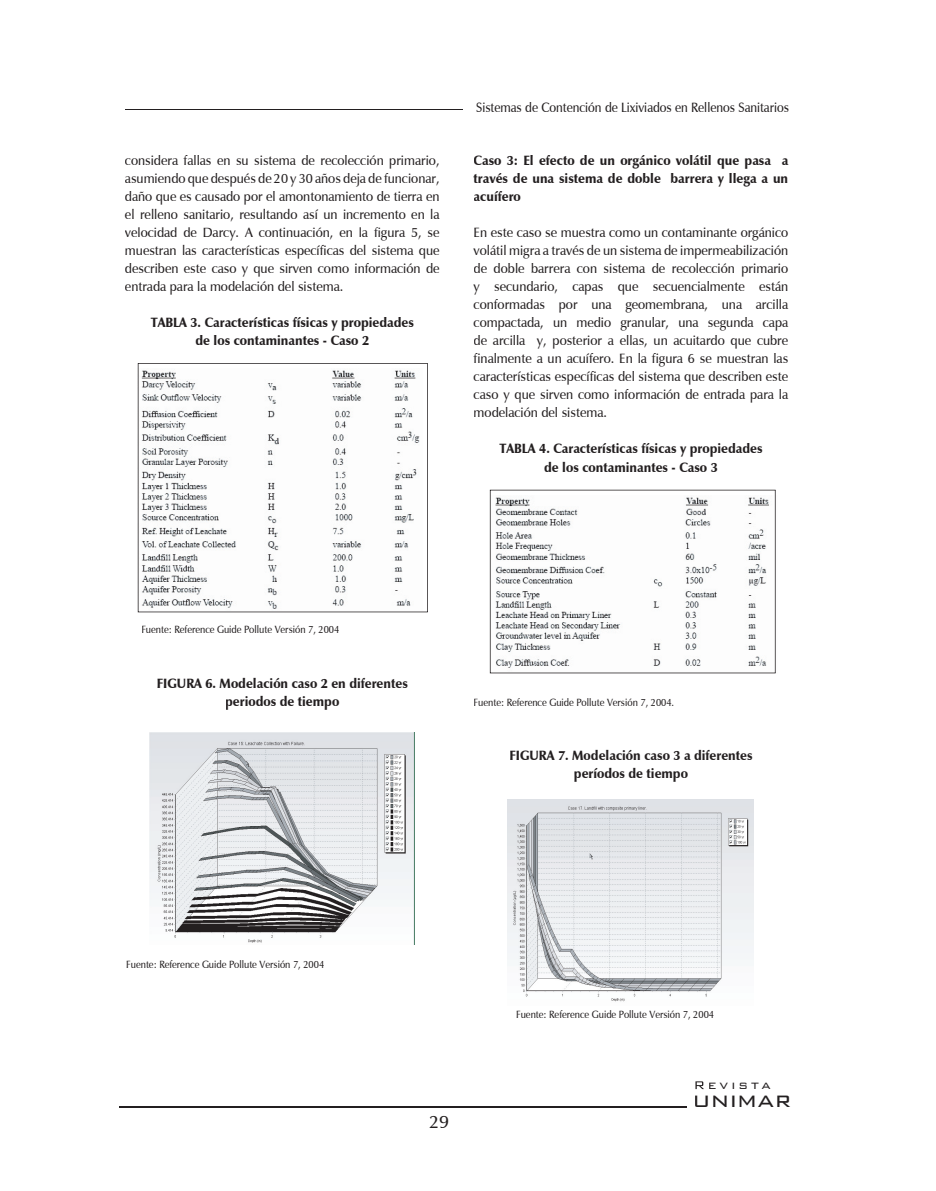
<style>
.page{position:relative;width:936px;height:1191px;background:#fff}
.page>*{position:absolute;margin:0;border:0;box-sizing:border-box;transform-origin:0 0}
.t1{font:300 27px "Bank Gothic BT";letter-spacing:.01em;color:#231f20}
.t2{font:600 18px "Zapf Humanist 601 BT";color:#231f20}
.t3{font:300 15px "Bank Gothic BT";letter-spacing:.2em;color:#231f20}
.t4{font:600 13.5px/18px "Zapf Humanist 601 BT";color:#231f20;text-align:justify;scale:.95 1}
.t5{font:900 13.5px/18px "Zapf Humanist 601 BT";color:#231f20;text-align:center;scale:.95 1}
.t6{font:600 13.5px "Zapf Humanist 601 BT";color:#231f20;scale:.9 1}
.t7{font:600 10.5px "Zapf Humanist 601 BT";color:#231f20;scale:.9 1}
.s1{color:#fff}
</style>
<div class="page">
<hr style="left:125px;top:109px;width:337px;height:1px;background:#231f20">
<img style="left:149px;top:732px;width:265px;height:212px">
<img style="left:507px;top:799px;width:246px;height:203px">
<svg style="left:138px;top:363px;width:290px;height:249px"></svg>
<svg style="left:490px;top:490px;width:285px;height:183px"></svg>
<hr style="left:119px;top:1106px;width:568px;height:1px;background:#231f20">
<p class="t4" style="left:125px;top:152px;width:332px">considera fallas en su sistema de recolección primario, asumiendo que después de 20 y 30 años deja de funcionar, daño que es causado por el amontonamiento de tierra en el relleno sanitario, resultando así un incremento en la velocidad de Darcy. A continuación, en la figura 5, se muestran las características específicas del sistema que describen este caso y que sirven como información de entrada para la modelación del sistema.</p>
<p class="t5" style="left:151px;top:314px;width:278px">TABLA 3. Características físicas y propiedades de los contaminantes - Caso 2</p>
<p class="t6" style="left:476px;top:99px;width:349px">Sistemas de Contención de Lixiviados en Rellenos Sanitarios</p>
<p class="t5" style="left:473px;top:152px;width:333px;text-align:justify">Caso 3: El efecto de un orgánico volátil que pasa a través de una sistema de doble barrera y llega a un acuífero</p>
<p class="t4" style="left:473px;top:224px;width:332px">En este caso se muestra como un contaminante orgánico volátil migra a través de un sistema de impermeabilización de doble barrera con sistema de recolección primario y secundario, capas que secuencialmente están conformadas por una geomembrana, una arcilla compactada, un medio granular, una segunda capa de arcilla y, posterior a ellas, un acuitardo que cubre finalmente a un acuífero. En la figura 6 se muestran las características específicas del sistema que describen este caso y que sirven como información de entrada para la modelación del sistema.</p>
<p class="t5" style="left:499px;top:440px;width:278px">TABLA 4. Características físicas y propiedades de los contaminantes - Caso 3</p>
<p class="t7" style="left:141px;top:623px;width:221px">Fuente: Reference Guide Pollute Versión 7, 2004</p>
<p class="t5" style="left:157px;top:674px;width:266px">FIGURA 6. Modelación caso 2 en diferentes periodos de tiempo</p>
<p class="t7" style="left:473px;top:695px;width:224px">Fuente: Reference Guide Pollute Versión 7, 2004.</p>
<p class="t5" style="left:509px;top:746px;width:257px">FIGURA 7. Modelación caso 3 a diferentes períodos de tiempo</p>
<p class="t7" style="left:126px;top:958px;width:221px">Fuente: Reference Guide Pollute Versión 7, 2004</p>
<p class="t2" style="left:429px;top:1110px;width:21px">29</p>
<p class="t7" style="left:516px;top:1007px;width:221px">Fuente: Reference Guide Pollute Versión 7, 2004</p>
<p class="t3" style="left:693px;top:1077px;width:79px"><span class="s1">R</span>evista</p>
<p class="t1" style="left:692px;top:1085px;width:100px">unimar</p>
</div>
